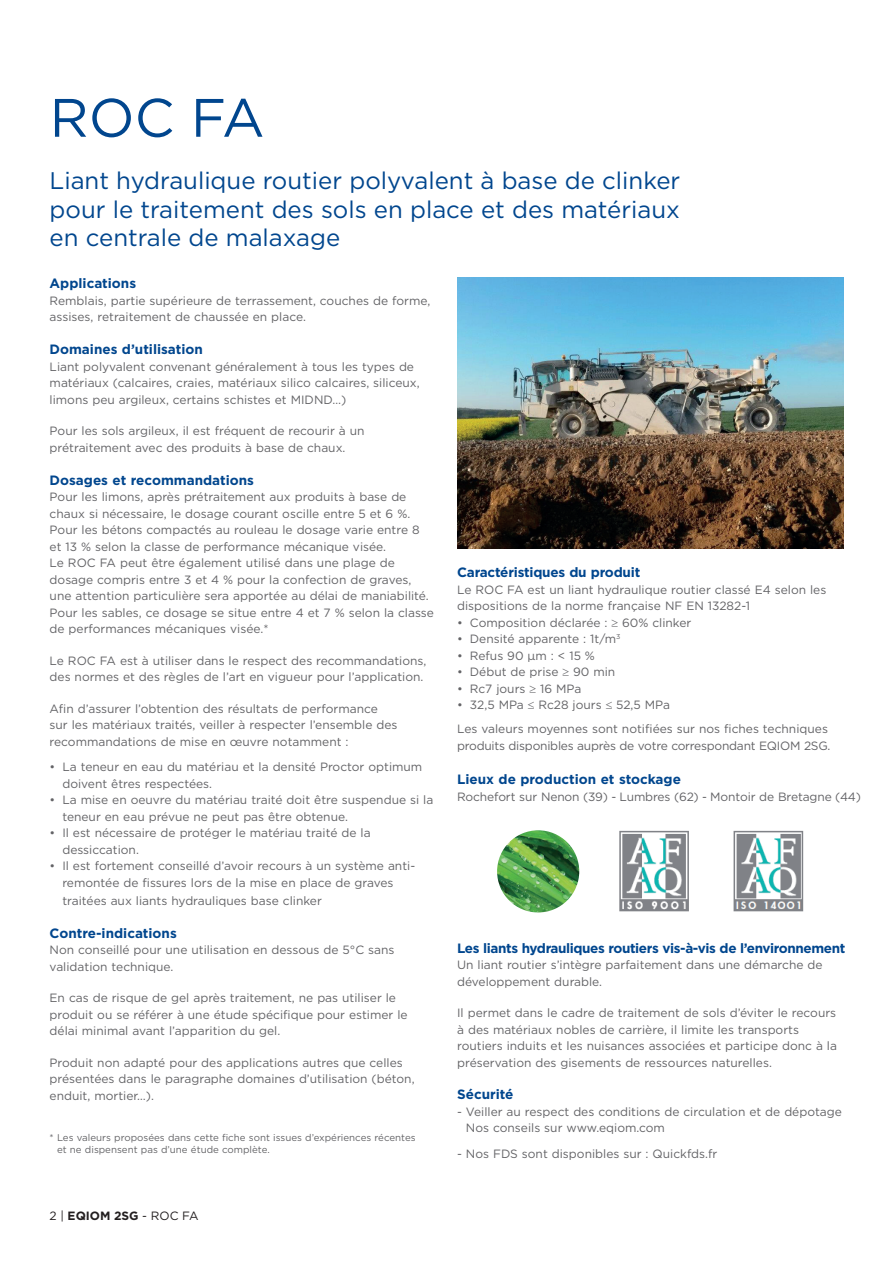
<style>
.page{position:relative;width:893px;height:1263px;background:#fff}
.page>*{position:absolute;margin:0;border:0;box-sizing:border-box;transform-origin:0 0}
.t1{font:54px "Gotham";color:#01468e}
.t2{font:24px/28.5px "Gotham";color:#01468e;text-align:justify}
.t3{font:700 13.5px "Gotham";color:#01468e}
.t4{font:700 13.5px "Gotham";letter-spacing:-.03em;color:#01468e}
.t5{font:12px/16.5px "Gotham";color:#636366}
.t6{font:12px "Gotham";letter-spacing:-.02em;color:#636366}
.t7{font:12px "Gotham";color:#231f20}
.t8{font:9.75px/12px "Gotham";color:#636366}
.s1{font-weight:700}
</style>
<div class="page">
<img style="left:457px;top:277px;width:386px;height:272px">
<img style="left:619px;top:830px;width:185px;height:82px">
<img style="left:497px;top:830px;width:82px;height:82px;border-radius:41px">
<h1 class="t1" style="left:50px;top:83px;width:216px">ROC FA</h1>
<h2 class="t2" style="left:50px;top:166px;width:632px">Liant hydraulique routier polyvalent à base de clinker pour le traitement des sols en place et des matériaux en centrale de malaxage</h2>
<p class="t3" style="left:50px;top:275px;width:88px">Applications</p>
<p class="t5" style="left:50px;top:292px;width:382px">Remblais, partie supérieure de terrassement, couches de forme, assises, retraitement de chaussée en place.</p>
<p class="t3" style="left:50px;top:341px;width:155px">Domaines d’utilisation</p>
<p class="t5" style="left:50px;top:358px;width:372px">Liant polyvalent convenant généralement à tous les types de matériaux (calcaires, craies, matériaux silico calcaires, siliceux, limons peu argileux, certains schistes et MIDND…)</p>
<p class="t5" style="left:50px;top:422px;width:316px">Pour les sols argileux, il est fréquent de recourir à un prétraitement avec des produits à base de chaux.</p>
<p class="t3" style="left:50px;top:471px;width:206px">Dosages et recommandations</p>
<p class="t5" style="left:50px;top:488px;width:386px">Pour les limons, après prétraitement aux produits à base de chaux si nécessaire, le dosage courant oscille entre 5 et 6 %.<br>Pour les bétons compactés au rouleau le dosage varie entre 8 et 13 % selon la classe de performance mécanique visée.<br>Le ROC FA peut être également utilisé dans une plage de dosage compris entre 3 et 4 % pour la confection de graves, une attention particulière sera apportée au délai de maniabilité.<br>Pour les sables, ce dosage se situe entre 4 et 7 % selon la classe de performances mécaniques visée.*</p>
<p class="t5" style="left:50px;top:652px;width:378px">Le ROC FA est à utiliser dans le respect des recommandations, des normes et des règles de l’art en vigueur pour l’application.</p>
<p class="t5" style="left:50px;top:700px;width:349px">Afin d’assurer l’obtention des résultats de performance sur les matériaux traités, veiller à respecter l’ensemble des recommandations de mise en œuvre notamment :</p>
<p class="t5" style="left:62px;top:758px;width:361px;text-indent:-13px">• La teneur en eau du matériau et la densité Proctor optimum doivent êtres respectées.</p>
<p class="t5" style="left:62px;top:791px;width:372px;text-indent:-13px">• La mise en oeuvre du matériau traité doit être suspendue si la teneur en eau prévue ne peut pas être obtenue.</p>
<p class="t5" style="left:62px;top:824px;width:310px;text-indent:-13px">• Il est nécessaire de protéger le matériau traité de la dessiccation.</p>
<p class="t5" style="left:62px;top:857px;width:354px;text-indent:-13px">• Il est fortement conseillé d’avoir recours à un système anti&shy;remontée de fissures lors de la mise en place de graves</p>
<p class="t5" style="left:62px;top:892px;width:261px">traitées aux liants hydrauliques base clinker</p>
<p class="t3" style="left:50px;top:924px;width:129px">Contre-indications</p>
<p class="t5" style="left:50px;top:941px;width:346px">Non conseillé pour une utilisation en dessous de 5°C sans validation technique.</p>
<p class="t5" style="left:50px;top:989px;width:360px">En cas de risque de gel après traitement, ne pas utiliser le produit ou se référer à une étude spécifique pour estimer le délai minimal avant l’apparition du gel.</p>
<p class="t5" style="left:50px;top:1054px;width:366px">Produit non adapté pour des applications autres que celles présentées dans le paragraphe domaines d’utilisation (béton, enduit, mortier…).</p>
<p class="t8" style="left:57px;top:1131px;width:360px;text-indent:-7px">* Les valeurs proposées dans cette fiche sont issues d’expériences récentes et ne dispensent pas d’une étude complète.</p>
<p class="t7" style="left:50px;top:1208px;width:150px">2 | <span class="s1">EQIOM 2SG</span> - ROC FA</p>
<p class="t3" style="left:457px;top:564px;width:185px">Caractéristiques du produit</p>
<p class="t5" style="left:457px;top:581px;width:371px">Le ROC FA est un liant hydraulique routier classé E4 selon les dispositions de la norme française NF EN 13282-1</p>
<p class="t5" style="left:457px;top:614px;width:236px">• Composition déclarée : ≥ 60% clinker</p>
<p class="t5" style="left:457px;top:631px;width:165px">• Densité apparente : 1t/m<sup>3</sup></p>
<p class="t5" style="left:457px;top:647px;width:139px">• Refus 90 µm : &lt; 15 %</p>
<p class="t5" style="left:457px;top:664px;width:160px">• Début de prise ≥ 90 min</p>
<p class="t5" style="left:457px;top:680px;width:126px">• Rc7 jours ≥ 16 MPa</p>
<p class="t5" style="left:457px;top:693px;width:372px;line-height:24px">• 32,5 MPa ≤ Rc28 jours ≤ 52,5 MPa<br>Les valeurs moyennes sont notifiées sur nos fiches techniques</p>
<p class="t6" style="left:457px;top:738px;width:375px">produits disponibles auprès de votre correspondant EQIOM 2SG.</p>
<p class="t3" style="left:457px;top:771px;width:225px">Lieux de production et stockage</p>
<p class="t5" style="left:457px;top:788px;width:405px">Rochefort sur Nenon (39) - Lumbres (62) - Montoir de Bretagne (44)</p>
<p class="t4" style="left:457px;top:939px;width:390px">Les liants hydrauliques routiers vis-à-vis de l’environnement</p>
<p class="t5" style="left:457px;top:956px;width:367px">Un liant routier s’intègre parfaitement dans une démarche de développement durable.</p>
<p class="t5" style="left:457px;top:1004px;width:381px">Il permet dans le cadre de traitement de sols d’éviter le recours à des matériaux nobles de carrière, il limite les transports routiers induits et les nuisances associées et participe donc à la préservation des gisements de ressources naturelles.</p>
<p class="t3" style="left:457px;top:1086px;width:58px">Sécurité</p>
<p class="t5" style="left:466px;top:1103px;width:377px;text-indent:-9px">- Veiller au respect des conditions de circulation et de dépotage<br>Nos conseils sur www.eqiom.com</p>
<p class="t5" style="left:457px;top:1145px;width:262px">- Nos FDS sont disponibles sur : Quickfds.fr</p>
</div>
